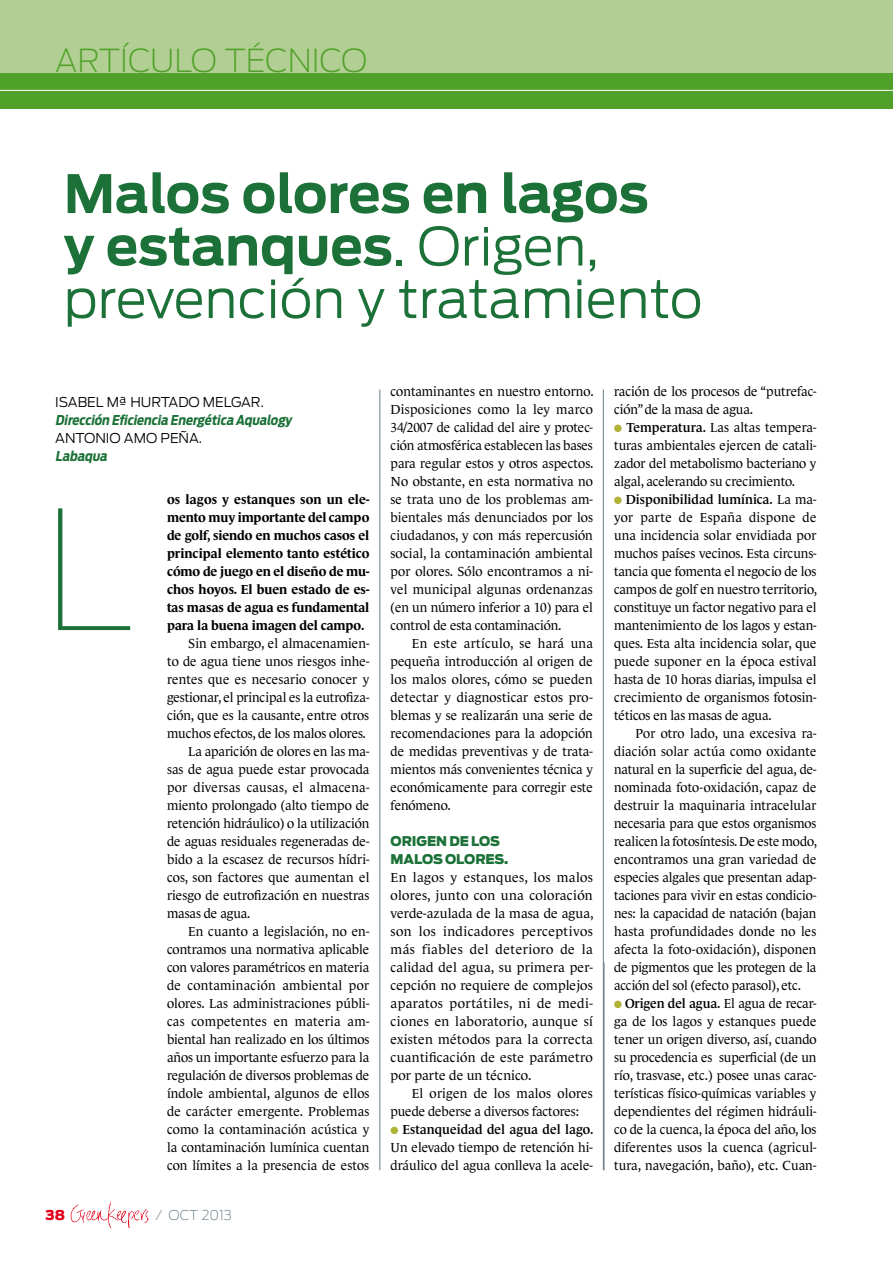
<style>
.page{position:relative;width:893px;height:1263px;background:#fff}
.page>*{position:absolute;margin:0;border:0;box-sizing:border-box;transform-origin:0 0}
.t1{font:100 164.25px "Antenna";color:#1b7137}
.t2{font:300 52.5px/52.5px "Antenna";color:#1b7137}
.t3{font:200 31.5px "Antenna";color:#50a129}
.t4{font:italic 700 13.5px "Antenna Cond";color:#1b7137}
.t5{font:300 13.5px "Antenna";color:#000}
.t6{font:200 13.5px "Antenna";color:#697c86}
.t7{font:900 13.5px "Antenna";color:#e2001a}
.t8{font:13.35px/18px "Le Monde Journal";color:#000;text-align:justify}
.t9{font:13.35px/18px "Le Monde Journal";color:#000;text-align:justify;scale:.96 1}
.t10{font:700 13.35px/18px "Le Monde Journal";letter-spacing:-.005em;color:#000;text-align:justify}
.t11{font:13.35px "Le Monde Journal";letter-spacing:.025em;color:#000}
.t12{font:13.35px "Le Monde Journal";letter-spacing:.02em;color:#000}
.t13{font:600 13.35px "Le Monde Journal";letter-spacing:.005em;color:#000}
.t14{font:900 13.35px/18px "Antenna";color:#1b7137}
.s1{font-weight:700}
.s2{font-weight:600}
</style>
<div class="page">
<img style="left:70px;top:1201px;width:79px;height:28px">
<div style="left:0;top:0;width:893px;height:108px;background:#50a129"></div>
<div style="left:0;top:0;width:893px;height:72px;background:#b1ce93"></div>
<svg style="left:391px;top:1127px;width:7px;height:7px"></svg>
<svg style="left:614px;top:425px;width:8px;height:7px"></svg>
<svg style="left:614px;top:497px;width:8px;height:7px"></svg>
<svg style="left:614px;top:1001px;width:8px;height:7px"></svg>
<hr style="left:0;top:90px;width:893px;height:1px;background:#fff">
<hr style="left:380px;top:390px;width:1px;height:780px;background:#697c86">
<hr style="left:603px;top:390px;width:1px;height:780px;background:#697c86">
<hr style="left:604px;top:963px;width:1px;height:207px;background:#697c86">
<h3 class="t3" style="left:55px;top:42px;width:314px">ARTÍCULO TÉCNICO</h3>
<h2 class="t2" style="left:64px;top:168px;width:640px"><span class="s1">Malos olores en lagos<br>y estanques</span>. Origen, prevención y tratamiento</h2>
<p class="t5" style="left:55px;top:394px;width:210px">ISABEL Mª HURTADO MELGAR.</p>
<p class="t4" style="left:55px;top:412px;width:241px">Dirección Eficiencia Energética Aqualogy</p>
<p class="t5" style="left:55px;top:430px;width:148px">ANTONIO AMO PEÑA.</p>
<p class="t4" style="left:55px;top:448px;width:56px">Labaqua</p>
<h1 class="t1" style="left:43px;top:472px;width:95px">L</h1>
<p class="t10" style="left:167px;top:490px;width:204px">os lagos y estanques son un ele&shy;mento muy importante del campo de golf, siendo en muchos casos el principal elemento tanto estético cómo de juego en el diseño de mu&shy;chos hoyos. El buen estado de es&shy;tas masas de agua es fundamental para la buena imagen del campo.</p>
<p class="t8" style="left:188px;top:634px;width:183px">Sin embargo, el almacenamien-</p>
<p class="t8" style="left:167px;top:652px;width:204px">to de agua tiene unos riesgos inhe-</p>
<p class="t8" style="left:167px;top:670px;width:204px">rentes que es necesario conocer y</p>
<p class="t8" style="left:167px;top:688px;width:204px">gestionar, el principal es la eutrofiza-</p>
<p class="t8" style="left:167px;top:706px;width:204px">ción, que es la causante, entre otros</p>
<p class="t8" style="left:167px;top:724px;width:200px">muchos efectos, de los malos olores.</p>
<p class="t8" style="left:188px;top:742px;width:182px">La aparición de olores en las ma-</p>
<p class="t8" style="left:167px;top:760px;width:204px">sas de agua puede estar provocada</p>
<p class="t12" style="left:167px;top:780px;width:204px">por diversas causas, el almacena-</p>
<p class="t8" style="left:167px;top:796px;width:204px">miento prolongado (alto tiempo de</p>
<p class="t8" style="left:167px;top:814px;width:204px">retención hidráulico) o la utilización</p>
<p class="t8" style="left:167px;top:832px;width:204px">de aguas residuales regeneradas de-</p>
<p class="t8" style="left:167px;top:850px;width:204px">bido a la escasez de recursos hídri-</p>
<p class="t8" style="left:167px;top:868px;width:204px">cos, son factores que aumentan el</p>
<p class="t8" style="left:167px;top:886px;width:204px">riesgo de eutrofización en nuestras</p>
<p class="t8" style="left:167px;top:904px;width:85px">masas de agua.</p>
<p class="t8" style="left:188px;top:922px;width:183px">En cuanto a legislación, no en-</p>
<p class="t8" style="left:167px;top:940px;width:204px">contramos una normativa aplicable</p>
<p class="t8" style="left:167px;top:958px;width:204px">con valores paramétricos en materia</p>
<p class="t11" style="left:167px;top:978px;width:204px">de contaminación ambiental por</p>
<p class="t8" style="left:167px;top:994px;width:204px">olores. Las administraciones públi-</p>
<p class="t11" style="left:167px;top:1014px;width:204px">cas competentes en materia am-</p>
<p class="t8" style="left:167px;top:1030px;width:204px">biental han realizado en los últimos</p>
<p class="t8" style="left:167px;top:1048px;width:204px">años un importante esfuerzo para la</p>
<p class="t8" style="left:167px;top:1066px;width:204px">regulación de diversos problemas de</p>
<p class="t8" style="left:167px;top:1084px;width:204px">índole ambiental, algunos de ellos</p>
<p class="t8" style="left:167px;top:1102px;width:204px">de carácter emergente. Problemas</p>
<p class="t8" style="left:167px;top:1120px;width:204px">como la contaminación acústica y</p>
<p class="t8" style="left:167px;top:1138px;width:204px">la contaminación lumínica cuentan</p>
<p class="t8" style="left:167px;top:1156px;width:204px">con límites a la presencia de estos</p>
<p class="t7" style="left:46px;top:1207px;width:21px">38</p>
<p class="t6" style="left:156px;top:1207px;width:78px">/ OCT 2013</p>
<p class="t8" style="left:391px;top:382px;width:205px">contaminantes en nuestro entorno.<br>Disposiciones como la ley marco 34/2007 de calidad del aire y protec&shy;ción atmosférica establecen las bases para regular estos y otros aspectos.<br>No obstante, en esta normativa no se trata uno de los problemas am&shy;bientales más denunciados por los ciudadanos, y con más repercusión social, la contaminación ambiental por olores. Sólo encontramos a ni&shy;vel municipal algunas ordenanzas (en un número inferior a 10) para el control de esta contaminación.</p>
<p class="t8" style="left:391px;top:634px;width:204px;text-indent:21px">En este artículo, se hará una pequeña introducción al origen de los malos olores, cómo se pueden detectar y diagnosticar estos pro&shy;blemas y se realizarán una serie de recomendaciones para la adopción de medidas preventivas y de trata&shy;mientos más convenientes técnica y económicamente para corregir este fenómeno.</p>
<p class="t14" style="left:391px;top:832px;width:119px">ORIGEN DE LOS<br>MALOS OLORES.</p>
<p class="t8" style="left:391px;top:868px;width:204px">En lagos y estanques, los malos olores, junto con una coloración verde-azulada de la masa de agua, son los indicadores perceptivos más fiables del deterioro de la calidad del agua, su primera per&shy;cepción no requiere de complejos aparatos portátiles, ni de medi&shy;ciones en laboratorio, aunque sí existen métodos para la correcta cuantificación de este parámetro por parte de un técnico.</p>
<p class="t8" style="left:391px;top:1084px;width:204px;text-indent:21px">El origen de los malos olores puede deberse a diversos factores:</p>
<p class="t13" style="left:403px;top:1122px;width:192px">Estanqueidad del agua del lago.</p>
<p class="t8" style="left:391px;top:1138px;width:204px">Un elevado tiempo de retención hi&shy;dráulico del agua conlleva la acele-</p>
<p class="t8" style="left:614px;top:382px;width:204px">ración de los procesos de “putrefac&shy;ción” de la masa de agua.</p>
<p class="t8" style="left:614px;top:418px;width:204px;text-indent:12px"><span class="s2">Temperatura.</span> Las altas tempera&shy;turas ambientales ejercen de catali&shy;zador del metabolismo bacteriano y algal, acelerando su crecimiento.</p>
<p class="t8" style="left:614px;top:490px;width:204px;text-indent:12px"><span class="s2">Disponibilidad lumínica.</span> La ma&shy;yor parte de España dispone de una incidencia solar envidiada por muchos países vecinos. Esta circuns&shy;tancia que fomenta el negocio de los campos de golf en nuestro territorio, constituye un factor negativo para el mantenimiento de los lagos y estan&shy;ques. Esta alta incidencia solar, que puede suponer en la época estival hasta de 10 horas diarias, impulsa el crecimiento de organismos fotosin&shy;téticos en las masas de agua.</p>
<p class="t9" style="left:614px;top:724px;width:213px;text-indent:21px">Por otro lado, una excesiva ra&shy;diación solar actúa como oxidante natural en la superficie del agua, de&shy;nominada foto-oxidación, capaz de destruir la maquinaria intracelular necesaria para que estos organismos realicen la fotosíntesis. De este modo, encontramos una gran variedad de especies algales que presentan adap&shy;taciones para vivir en estas condicio&shy;nes: la capacidad de natación (bajan hasta profundidades donde no les afecta la foto-oxidación), disponen de pigmentos que les protegen de la acción del sol (efecto parasol), etc.</p>
<p class="t8" style="left:614px;top:994px;width:204px;text-indent:11px"><span class="s2">Origen del agua.</span> El agua de recar&shy;ga de los lagos y estanques puede tener un origen diverso, así, cuando su procedencia es superficial (de un río, trasvase, etc.) posee unas carac&shy;terísticas físico-químicas variables y dependientes del régimen hidráuli&shy;co de la cuenca, la época del año, los diferentes usos la cuenca (agricul&shy;tura, navegación, baño), etc. Cuan-</p>
</div>
